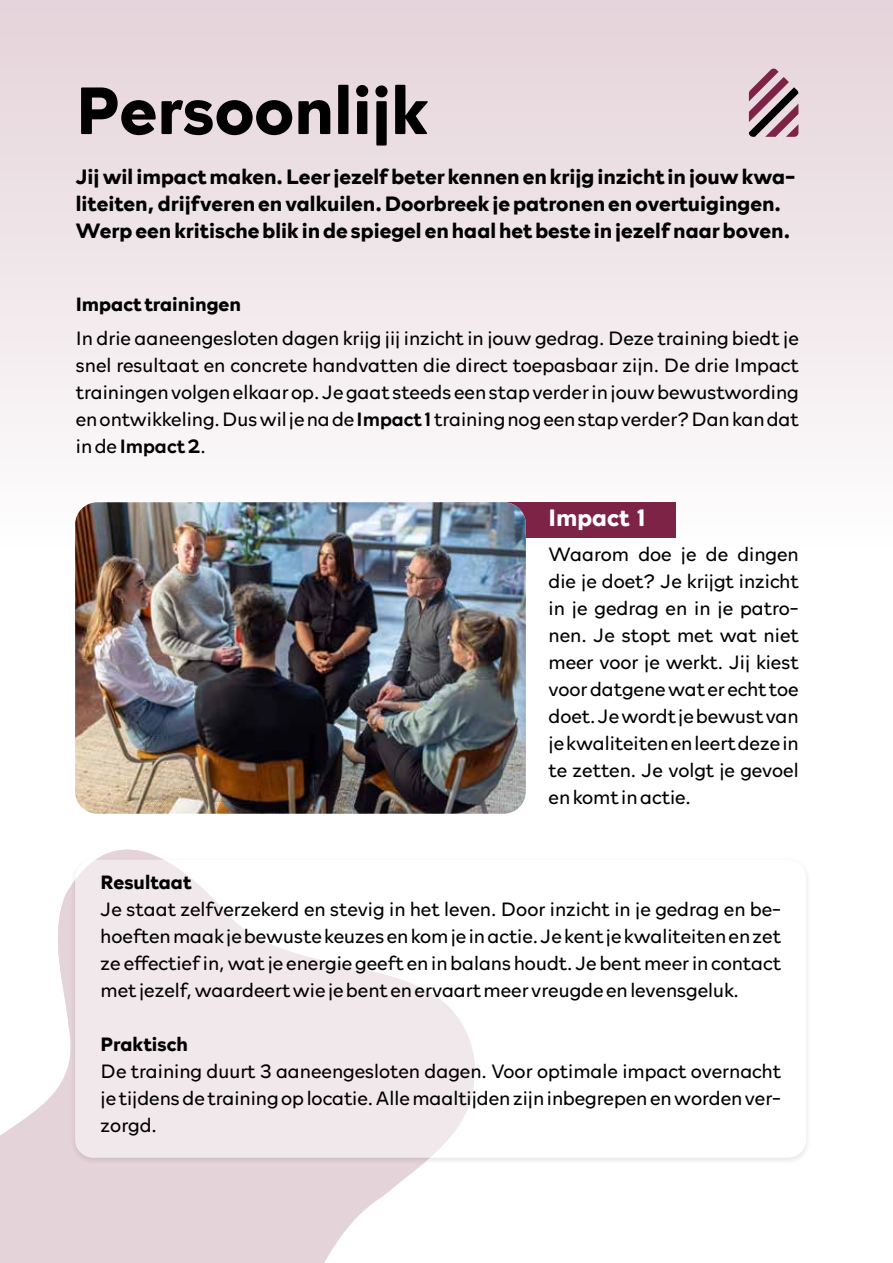
<style>
.page{position:relative;width:893px;height:1263px;background:#fff}
.page>*{position:absolute;margin:0;border:0;box-sizing:border-box;transform-origin:0 0}
.t1{font:700 67.5px "Rockford Sans";color:#000}
.t2{font:700 24px "Rockford Sans";color:#fff}
.t3{font:700 21px/27px "Rockford Sans";color:#000}
.t4{font:300 19.5px/27px "Rockford Sans";color:#000;text-align:justify}
.t5{font:700 19.5px "Rockford Sans";color:#000}
.s1{font-weight:500}
</style>
<div class="page">
<div style="left:0;top:0;width:893px;height:614px;background:linear-gradient(to bottom,#e4d3d9,#fff)"></div>
<svg style="left:749px;top:68px;width:49px;height:69px;background:#a88592"></svg>
<svg style="left:0;top:849px;width:422px;height:414px;fill:#e5d3da"></svg>
<div style="left:440px;top:502px;width:235px;height:36px;background:#7c2346"></div>
<img style="left:75px;top:502px;width:451px;height:312px">
<div style="left:69px;top:856px;width:743px;height:309px;background:#000;opacity:.2"></div>
<svg style="left:75px;top:860px;width:731px;height:298px"></svg>
<h1 class="t1" style="left:76px;top:60px;width:354px">Persoonlijk</h1>
<p class="t3" style="left:76px;top:162px;width:721px">Jij wil impact maken. Leer jezelf beter kennen en krijg inzicht in jouw kwa&shy;liteiten, drijfveren en valkuilen. Doorbreek je patronen en overtuigingen.<br>Werp een kritische blik in de spiegel en haal het beste in jezelf naar boven.</p>
<p class="t5" style="left:76px;top:289px;width:167px">Impact trainingen</p>
<p class="t4" style="left:76px;top:324px;width:724px">In drie aaneengesloten dagen krijg jij inzicht in jouw gedrag. Deze training biedt je snel resultaat en concrete handvatten die direct toepasbaar zijn. De drie Impact trainingen volgen elkaar op. Je gaat steeds een stap verder in jouw bewustwording en ontwikkeling. Dus wil je na de <span class="s1">Impact 1</span> training nog een stap verder? Dan kan dat in de <span class="s1">Impact 2</span>.</p>
<p class="t2" style="left:549px;top:500px;width:99px">Impact 1</p>
<p class="t4" style="left:549px;top:539px;width:252px">Waarom doe je de dingen die je doet? Je krijgt inzicht in je gedrag en in je patro&shy;nen. Je stopt met wat niet meer voor je werkt. Jij kiest voor datgene wat er echt toe doet. Je wordt je bewust van je kwaliteiten en leert deze in te zetten. Je volgt je gevoel en komt in actie.</p>
<p class="t5" style="left:101px;top:867px;width:92px">Resultaat</p>
<p class="t4" style="left:101px;top:894px;width:682px">Je staat zelfverzekerd en stevig in het leven. Door inzicht in je gedrag en be&shy;hoeften maak je bewuste keuzes en kom je in actie. Je kent je kwaliteiten en zet ze effectief in, wat je energie geeft en in balans houdt. Je bent meer in contact met jezelf, waardeert wie je bent en ervaart meer vreugde en levensgeluk.</p>
<p class="t5" style="left:101px;top:1029px;width:89px">Praktisch</p>
<p class="t4" style="left:101px;top:1056px;width:682px">De training duurt 3 aaneengesloten dagen. Voor optimale impact overnacht je tijdens de training op locatie. Alle maaltijden zijn inbegrepen en worden ver&shy;zorgd.</p>
</div>
